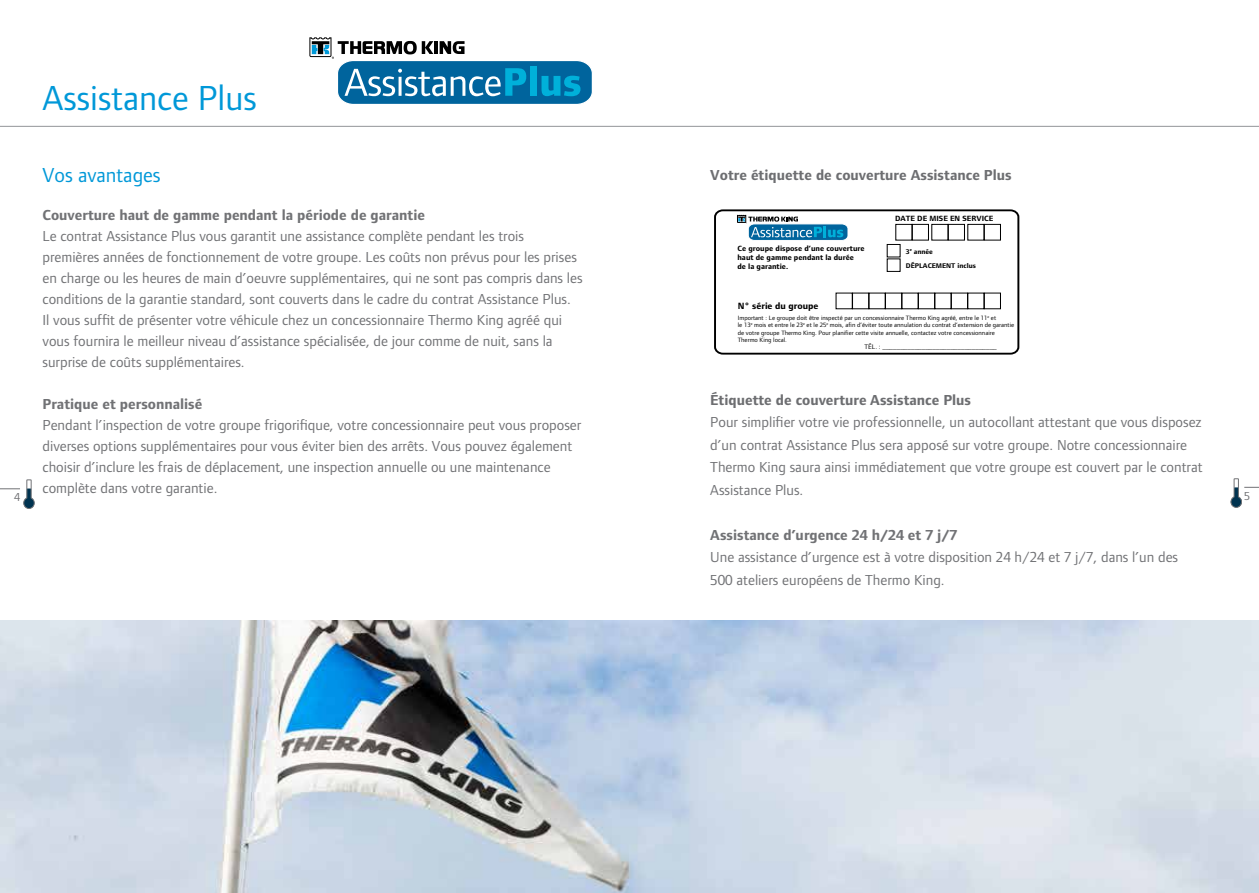
<style>
.page{position:relative;width:1259px;height:893px;background:#fff}
.page>*{position:absolute;margin:0;border:0;box-sizing:border-box;transform-origin:0 0}
.t1{font:36px "Foundry Form Sans Blonde";color:#0098d8}
.t2{font:21px "Foundry Form Sans Blonde";color:#0098d8}
.t3{font:15px/21px "Foundry Form Sans Blonde";color:#717275}
.t4{font:700 15px "Foundry Form Sans Blonde";color:#717275}
.t5{font:700 15px "Foundry Form Sans Blonde";color:#6d6e71}
.t6{font:700 15px "Foundry Form Sans";color:#6d6e71}
.t7{font:12px "Foundry Form Sans Blonde";color:#717275}
.t8{font:700 9.3px "Foundry Form Sans Blonde";color:#000;scale:1.04 1}
.t9{font:700 7.8px/9.3px "Foundry Form Sans Blonde";color:#000;scale:1.04 1}
.t10{font:700 7.05px/14.5px "Foundry Form Sans Blonde";color:#000;scale:1.04 1}
.t11{font:6.9px "Foundry Form Sans Blonde";color:#000;scale:1.04 1}
.t12{font:6.45px/7.2px "Foundry Form Sans Blonde";color:#000;scale:1.04 1}
</style>
<div class="page">
<img style="left:0;top:621px;width:1259px;height:272px">
<hr style="left:0;top:126px;width:1259px;height:1px;background:#939598">
<svg style="left:0;top:479px;width:35px;height:30px"></svg>
<svg style="left:1230px;top:478px;width:29px;height:30px"></svg>
<svg style="left:310px;top:38px;width:282px;height:66px"></svg>
<svg style="left:714px;top:209px;width:306px;height:146px"></svg>
<svg style="left:737px;top:215px;width:111px;height:26px"></svg>
<h1 class="t1" style="left:43px;top:77px;width:216px">Assistance Plus</h1>
<h2 class="t2" style="left:43px;top:164px;width:120px">Vos avantages</h2>
<p class="t4" style="left:43px;top:207px;width:384px">Couverture haut de gamme pendant la période de garantie</p>
<p class="t3" style="left:43px;top:225px;width:541px">Le contrat Assistance Plus vous garantit une assistance complète pendant les trois premières années de fonctionnement de votre groupe. Les coûts non prévus pour les prises en charge ou les heures de main d’oeuvre supplémentaires, qui ne sont pas compris dans les conditions de la garantie standard, sont couverts dans le cadre du contrat Assistance Plus.<br>Il vous suffit de présenter votre véhicule chez un concessionnaire Thermo King agréé qui vous fournira le meilleur niveau d’assistance spécialisée, de jour comme de nuit, sans la surprise de coûts supplémentaires.</p>
<p class="t4" style="left:43px;top:396px;width:161px">Pratique et personnalisé</p>
<p class="t3" style="left:43px;top:414px;width:540px">Pendant l’inspection de votre groupe frigorifique, votre concessionnaire peut vous proposer diverses options supplémentaires pour vous éviter bien des arrêts. Vous pouvez également choisir d’inclure les frais de déplacement, une inspection annuelle ou une maintenance complète dans votre garantie.</p>
<p class="t5" style="left:710px;top:166px;width:303px">Votre étiquette de couverture Assistance Plus</p>
<p class="t9" style="left:895px;top:214px;width:96px">DATE DE MISE EN SERVICE</p>
<p class="t10" style="left:906px;top:244px;width:69px">3<sup>e</sup> année<br>DÉPLACEMENT inclus</p>
<p class="t9" style="left:737px;top:243px;width:124px">Ce groupe dispose d’une couverture haut de gamme pendant la durée<br>de la garantie.</p>
<p class="t8" style="left:737px;top:300px;width:79px">N° série du groupe</p>
<p class="t12" style="left:738px;top:314px;width:267px">Important : Le groupe doit être inspecté par un concessionnaire Thermo King agréé, entre le 11<sup>e</sup> et<br>le 13<sup>e</sup> mois et entre le 23<sup>e</sup> et le 25<sup>e</sup> mois, afin d’éviter toute annulation du contrat d’extension de garantie de votre groupe Thermo King. Pour planifier cette visite annuelle, contactez votre concessionnaire Thermo King local.</p>
<p class="t11" style="left:864px;top:343px;width:129px">TÉL. : ________________________________</p>
<p class="t6" style="left:710px;top:391px;width:262px">Étiquette de couverture Assistance Plus</p>
<p class="t3" style="left:710px;top:411px;width:494px;line-height:22.5px">Pour simplifier votre vie professionnelle, un autocollant attestant que vous disposez d’un contrat Assistance Plus sera apposé sur votre groupe. Notre concessionnaire Thermo King saura ainsi immédiatement que votre groupe est couvert par le contrat Assistance Plus.</p>
<p class="t4" style="left:710px;top:526px;width:248px">Assistance d’urgence 24 h/24 et 7 j/7</p>
<p class="t3" style="left:710px;top:546px;width:469px;line-height:22.5px">Une assistance d’urgence est à votre disposition 24 h/24 et 7 j/7, dans l’un des<br>500 ateliers européens de Thermo King.</p>
<p class="t7" style="left:14px;top:490px;width:7px">4</p>
<p class="t7" style="left:1244px;top:489px;width:7px">5</p>
</div>
